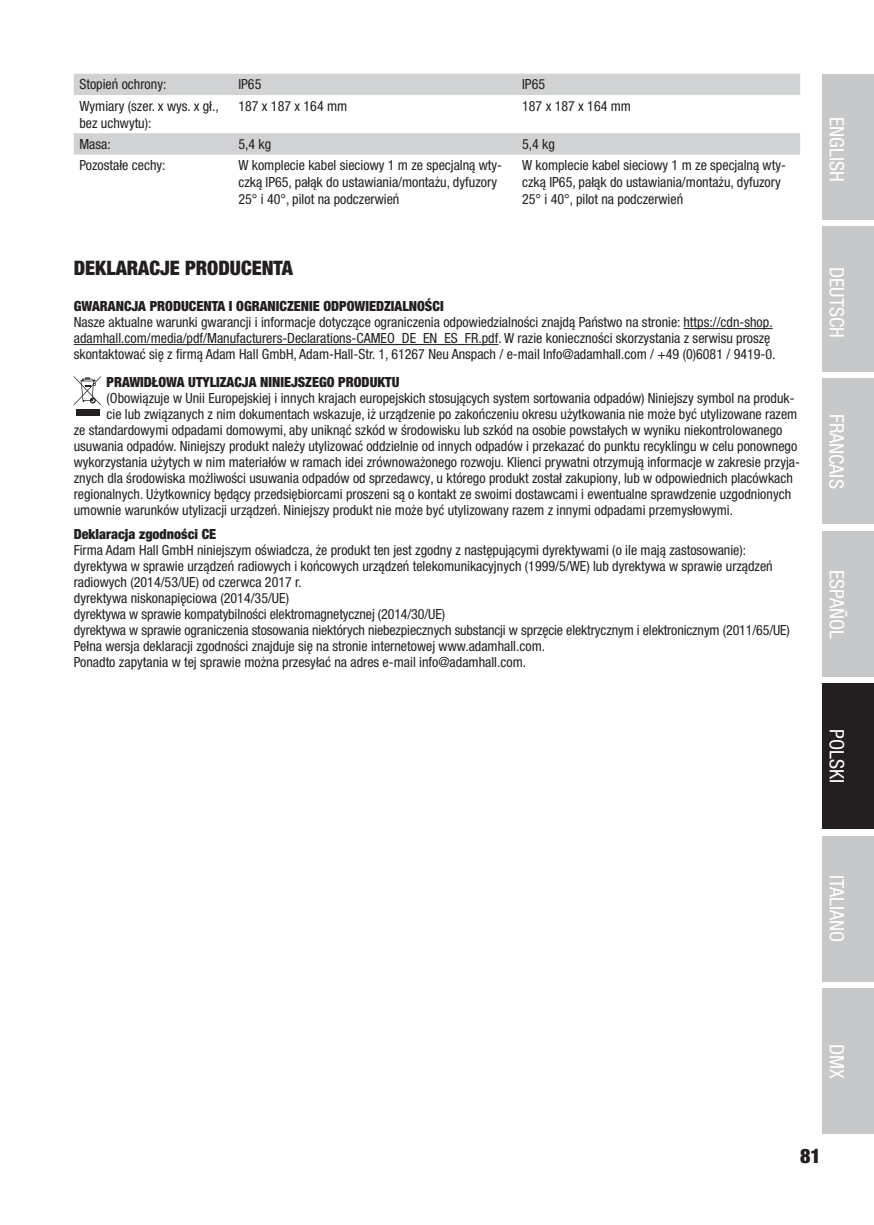
<style>
.page{position:relative;width:874px;height:1225px;background:#fff}
.page>*{position:absolute;margin:0;border:0;box-sizing:border-box;transform-origin:0 0}
.t1{font:condensed 20px "Helvetica Neue LT Std";color:#fff}
.t2{font:900 condensed 20px "Helvetica Neue LT Pro";color:#231f20}
.t3{font:900 condensed 20px "Helvetica Neue LT Std";color:#231f20}
.t4{font:condensed 14px/16px "Helvetica Neue LT Pro";color:#231f20}
.t5{font:900 condensed 14px "Helvetica Neue LT Pro";color:#231f20}
</style>
<div class="page">
<div style="left:821px;top:74px;width:52px;height:145px;background:#c7c8ca"></div>
<div style="left:821px;top:226px;width:52px;height:145px;background:#c7c8ca"></div>
<div style="left:821px;top:378px;width:52px;height:146px;background:#c7c8ca"></div>
<div style="left:821px;top:531px;width:52px;height:146px;background:#c7c8ca"></div>
<div style="left:821px;top:683px;width:52px;height:146px;background:#231f20"></div>
<div style="left:821px;top:836px;width:52px;height:145px;background:#c7c8ca"></div>
<div style="left:821px;top:988px;width:52px;height:146px;background:#c7c8ca"></div>
<hr style="left:683px;top:328px;width:89px;height:1px;background:#231f20">
<hr style="left:74px;top:344px;width:424px;height:1px;background:#231f20">
<div style="left:76px;top:410px;width:23px;height:6px;background:#231f20"></div>
<svg style="left:74px;top:376px;width:27px;height:29px"></svg>
<svg style="left:74px;top:74px;width:725px;height:81px;fill:#d1d2d4"></svg>
<p class="t4" style="left:79px;top:76px;width:88px">Stopień ochrony:</p>
<p class="t4" style="left:238px;top:76px;width:25px">IP65</p>
<p class="t4" style="left:522px;top:76px;width:25px">IP65</p>
<p class="t4" style="left:79px;top:97px;width:141px;line-height:16.8px">Wymiary (szer. x wys. x gł., bez uchwytu):</p>
<p class="t4" style="left:238px;top:98px;width:110px">187 x 187 x 164 mm</p>
<p class="t4" style="left:522px;top:98px;width:110px">187 x 187 x 164 mm</p>
<p class="t4" style="left:79px;top:136px;width:33px">Masa:</p>
<p class="t4" style="left:238px;top:136px;width:34px">5,4 kg</p>
<p class="t4" style="left:522px;top:136px;width:34px">5,4 kg</p>
<p class="t4" style="left:79px;top:157px;width:88px">Pozostałe cechy:</p>
<p class="t4" style="left:238px;top:157px;width:265px;line-height:16.8px">W komplecie kabel sieciowy 1 m ze specjalną wty&shy;czką IP65, pałąk do ustawiania/montażu, dyfuzory<br>25° i 40°, pilot na podczerwień</p>
<p class="t4" style="left:522px;top:157px;width:265px;line-height:16.8px">W komplecie kabel sieciowy 1 m ze specjalną wty&shy;czką IP65, pałąk do ustawiania/montażu, dyfuzory<br>25° i 40°, pilot na podczerwień</p>
<h1 class="t2" style="left:74px;top:256px;width:220px">DEKLARACJE PRODUCENTA</h1>
<p class="t5" style="left:74px;top:298px;width:371px">GWARANCJA PRODUCENTA I OGRANICZENIE ODPOWIEDZIALNOŚCI</p>
<p class="t4" style="left:74px;top:314px;width:703px">Nasze aktualne warunki gwarancji i informacje dotyczące ograniczenia odpowiedzialności znajdą Państwo na stronie: https://cdn-shop. adamhall.com/media/pdf/Manufacturers-Declarations-CAMEO_DE_EN_ES_FR.pdf. W razie konieczności skorzystania z serwisu proszę skontaktować się z firmą Adam Hall GmbH, Adam-Hall-Str. 1, 61267 Neu Anspach / e-mail Info@adamhall.com / +49 (0)6081 / 9419-0.</p>
<p class="t5" style="left:106px;top:373px;width:294px">PRAWIDŁOWA UTYLIZACJA NINIEJSZEGO PRODUKTU</p>
<p class="t4" style="left:106px;top:389px;width:689px">(Obowiązuje w Unii Europejskiej i innych krajach europejskich stosujących system sortowania odpadów) Niniejszy symbol na produk-</p>
<p class="t4" style="left:106px;top:405px;width:692px">cie lub związanych z nim dokumentach wskazuje, iż urządzenie po zakończeniu okresu użytkowania nie może być utylizowane razem</p>
<p class="t4" style="left:74px;top:421px;width:709px">ze standardowymi odpadami domowymi, aby uniknąć szkód w środowisku lub szkód na osobie powstałych w wyniku niekontrolowanego</p>
<p class="t4" style="left:74px;top:437px;width:724px">usuwania odpadów. Niniejszy produkt należy utylizować oddzielnie od innych odpadów i przekazać do punktu recyklingu w celu ponownego</p>
<p class="t4" style="left:74px;top:453px;width:727px">wykorzystania użytych w nim materiałów w ramach idei zrównoważonego rozwoju. Klienci prywatni otrzymują informacje w zakresie przyja-</p>
<p class="t4" style="left:74px;top:469px;width:720px">znych dla środowiska możliwości usuwania odpadów od sprzedawcy, u którego produkt został zakupiony, lub w odpowiednich placówkach</p>
<p class="t4" style="left:74px;top:485px;width:718px">regionalnych. Użytkownicy będący przedsiębiorcami proszeni są o kontakt ze swoimi dostawcami i ewentualne sprawdzenie uzgodnionych</p>
<p class="t4" style="left:74px;top:501px;width:660px">umownie warunków utylizacji urządzeń. Niniejszy produkt nie może być utylizowany razem z innymi odpadami przemysłowymi.</p>
<p class="t5" style="left:74px;top:525px;width:144px">Deklaracja zgodności CE</p>
<p class="t4" style="left:74px;top:541px;width:717px">Firma Adam Hall GmbH niniejszym oświadcza, że produkt ten jest zgodny z następującymi dyrektywami (o ile mają zastosowanie): dyrektywa w sprawie urządzeń radiowych i końcowych urządzeń telekomunikacyjnych (1999/5/WE) lub dyrektywa w sprawie urządzeń radiowych (2014/53/UE) od czerwca 2017 r.<br>dyrektywa niskonapięciowa (2014/35/UE)<br>dyrektywa w sprawie kompatybilności elektromagnetycznej (2014/30/UE)<br>dyrektywa w sprawie ograniczenia stosowania niektórych niebezpiecznych substancji w sprzęcie elektrycznym i elektronicznym (2011/65/UE)<br>Pełna wersja deklaracji zgodności znajduje się na stronie internetowej www.adamhall.com.<br>Ponadto zapytania w tej sprawie można przesyłać na adres e-mail info@adamhall.com.</p>
<h1 class="t1" style="left:848px;top:117px;width:66px;rotate:90deg">ENGLISH</h1>
<h1 class="t1" style="left:847px;top:267px;width:73px;rotate:90deg">DEUTSCH</h1>
<h1 class="t1" style="left:847px;top:413px;width:76px;rotate:90deg">FRANCAIS</h1>
<h1 class="t1" style="left:848px;top:569px;width:71px;rotate:90deg">ESPAÑOL</h1>
<h1 class="t1" style="left:848px;top:729px;width:55px;rotate:90deg">POLSKI</h1>
<h1 class="t1" style="left:847px;top:875px;width:69px;rotate:90deg">ITALIANO</h1>
<h1 class="t1" style="left:847px;top:1043px;width:36px;rotate:90deg">DMX</h1>
<h1 class="t3" style="left:799px;top:1143px;width:22px">81</h1>
</div>
